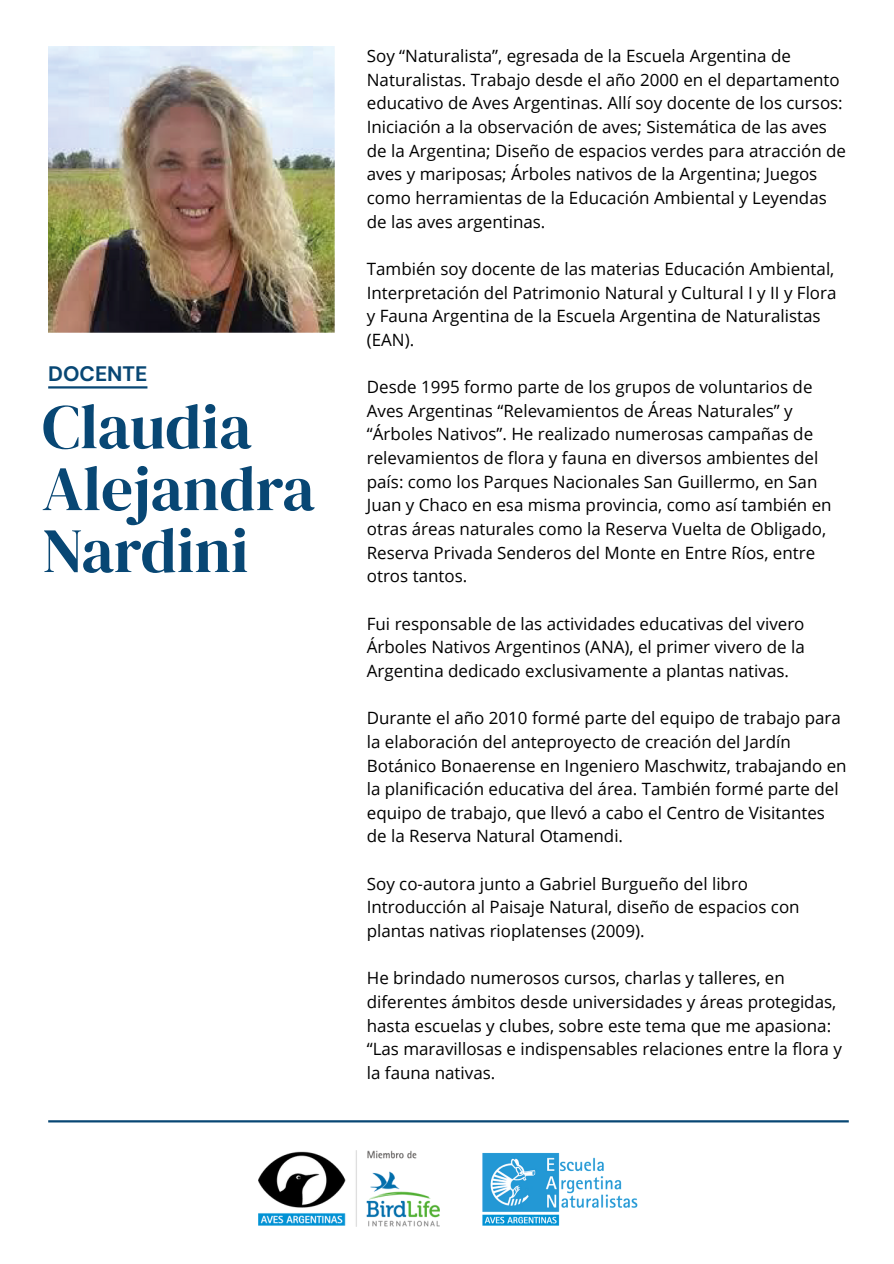
<style>
.page{position:relative;width:894px;height:1264px;background:#fff}
.page>*{position:absolute;margin:0;border:0;box-sizing:border-box;transform-origin:0 0}
.t1{font:63px/61.9px "DM Serif Display";color:#084774}
.t2{font:700 21px "DM Sans";color:#084774}
.t3{font:16.95px/23.7px "Open Sans";color:#000}
</style>
<div class="page">
<img style="left:258px;top:1150px;width:181px;height:76px">
<hr style="left:48px;top:386px;width:99px;height:2px;background:#084774">
<img style="left:482px;top:1152px;width:156px;height:74px">
<img style="left:48px;top:47px;width:286px;height:286px">
<hr style="left:48px;top:1120px;width:800px;height:2px;background:#084774">
<p class="t2" style="left:48px;top:359px;width:101px">DOCENTE</p>
<h1 class="t1" style="left:42px;top:395px;width:274px">Claudia<br>Alejandra<br>Nardini</h1>
<p class="t3" style="left:367px;top:44px;width:480px">Soy “Naturalista”, egresada de la Escuela Argentina de Naturalistas. Trabajo desde el año 2000 en el departamento educativo de Aves Argentinas. Allí soy docente de los cursos:<br>Iniciación a la observación de aves; Sistemática de las aves de la Argentina; Diseño de espacios verdes para atracción de aves y mariposas; Árboles nativos de la Argentina; Juegos como herramientas de la Educación Ambiental y Leyendas de las aves argentinas.</p>
<p class="t3" style="left:367px;top:256px;width:471px">También soy docente de las materias Educación Ambiental, Interpretación del Patrimonio Natural y Cultural I y II y Flora y Fauna Argentina de la Escuela Argentina de Naturalistas (EAN).</p>
<p class="t3" style="left:367px;top:375px;width:466px">Desde 1995 formo parte de los grupos de voluntarios de Aves Argentinas “Relevamientos de Áreas Naturales” y “Árboles Nativos”. He realizado numerosas campañas de relevamientos de flora y fauna en diversos ambientes del país: como los Parques Nacionales San Guillermo, en San Juan y Chaco en esa misma provincia, como así también en otras áreas naturales como la Reserva Vuelta de Obligado, Reserva Privada Senderos del Monte en Entre Ríos, entre otros tantos.</p>
<p class="t3" style="left:367px;top:611px;width:439px;text-align:justify">Fui responsable de las actividades educativas del vivero Árboles Nativos Argentinos (ANA), el primer vivero de la Argentina dedicado exclusivamente a plantas nativas.</p>
<p class="t3" style="left:367px;top:705px;width:481px">Durante el año 2010 formé parte del equipo de trabajo para la elaboración del anteproyecto de creación del Jardín Botánico Bonaerense en Ingeniero Maschwitz, trabajando en la planificación educativa del área. También formé parte del equipo de trabajo, que llevó a cabo el Centro de Visitantes de la Reserva Natural Otamendi.</p>
<p class="t3" style="left:367px;top:871px;width:434px">Soy co-autora junto a Gabriel Burgueño del libro<br>Introducción al Paisaje Natural, diseño de espacios con plantas nativas rioplatenses (2009).</p>
<p class="t3" style="left:367px;top:965px;width:476px">He brindado numerosos cursos, charlas y talleres, en diferentes ámbitos desde universidades y áreas protegidas, hasta escuelas y clubes, sobre este tema que me apasiona: “Las maravillosas e indispensables relaciones entre la flora y la fauna nativas.</p>
</div>
